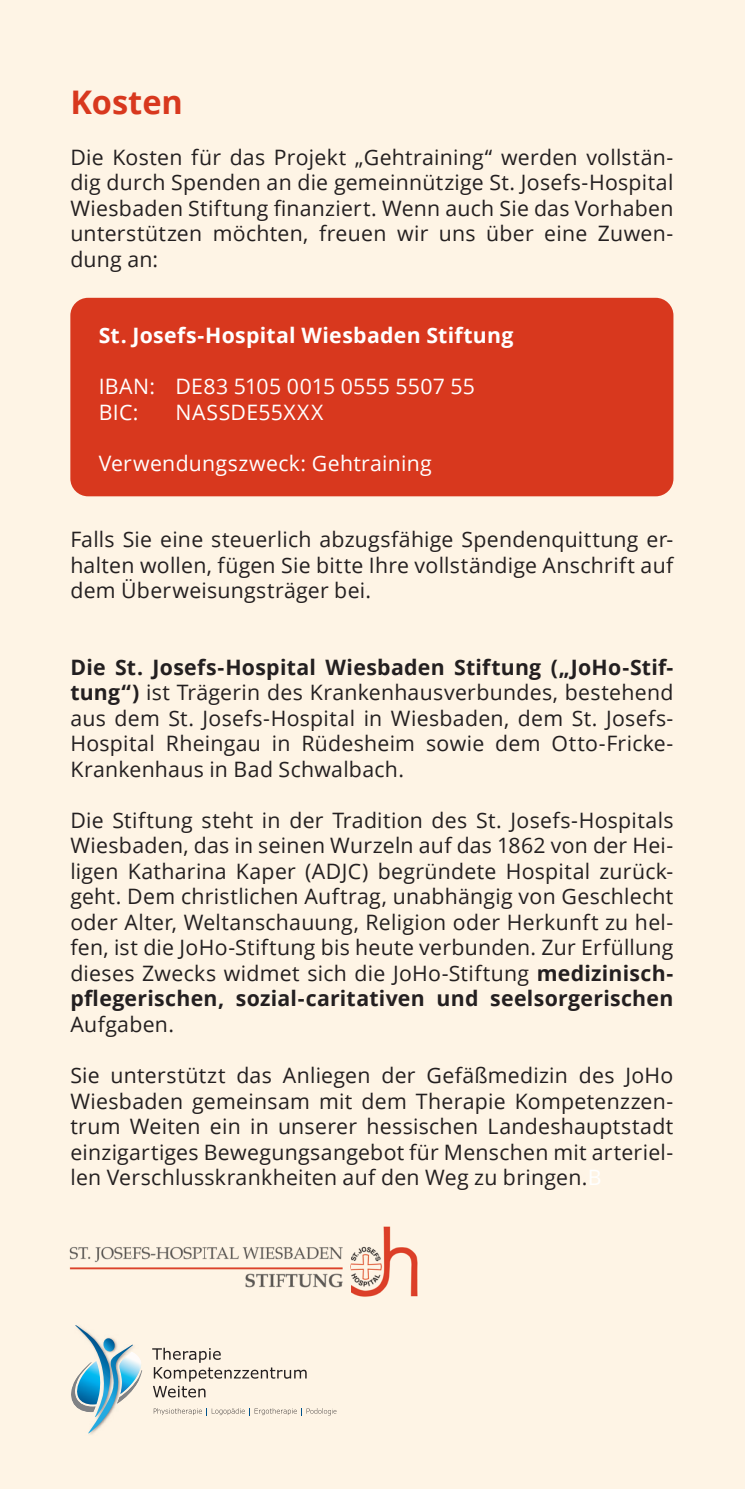
<style>
.page{position:relative;width:745px;height:1489px;background:#fff}
.page>*{position:absolute;margin:0;border:0;box-sizing:border-box;transform-origin:0 0}
.t1{font:700 32.5px "Open Sans";color:#d8381e}
.t2{font:21.25px/25.5px "Open Sans";letter-spacing:.015em;color:#231f20;text-align:justify}
.t3{font:21.25px/25.5px "Open Sans";letter-spacing:.015em;color:#fff}
.t4{font:700 21.25px "Open Sans";letter-spacing:.015em;color:#fff}
.s1{font-weight:700}
.s2{color:#fff}
</style>
<div class="page">
<div style="left:0;top:0;width:744px;height:1488px;background:#fef4e5"></div>
<div style="left:70px;top:298px;width:603px;height:198px;background:#d8381e;border-radius:18px"></div>
<img style="left:69px;top:1226px;width:349px;height:71px">
<svg style="left:152px;top:1347px;width:154px;height:50px"></svg>
<svg style="left:71px;top:1325px;width:71px;height:108px"></svg>
<svg style="left:154px;top:1408px;width:182px;height:7px"></svg>
<h1 class="t1" style="left:70px;top:79px;width:114px">Kosten</h1>
<p class="t2" style="left:70px;top:143px;width:604px">Die Kosten für das Projekt „Gehtraining“ werden vollstän&shy;dig durch Spenden an die gemeinnützige St. Josefs-Hospital Wiesbaden Stiftung finanziert. Wenn auch Sie das Vorhaben unterstützen möchten, freuen wir uns über eine Zuwen&shy;dung an:</p>
<p class="t4" style="left:99px;top:320px;width:416px">St. Josefs-Hospital Wiesbaden Stiftung</p>
<p class="t3" style="left:99px;top:373px;width:377px">IBAN: DE83 5105 0015 0555 5507 55<br>BIC:</p>
<p class="t3" style="left:175px;top:398px;width:149px">NASSDE55XXX</p>
<p class="t3" style="left:99px;top:449px;width:334px">Verwendungszweck: Gehtraining</p>
<p class="t2" style="left:70px;top:526px;width:604px">Falls Sie eine steuerlich abzugsfähige Spendenquittung er&shy;halten wollen, fügen Sie bitte Ihre vollständige Anschrift auf dem Überweisungsträger bei.</p>
<p class="t2" style="left:70px;top:653px;width:604px"><span class="s1">Die St. Josefs-Hospital Wiesbaden Stiftung („JoHo-Stif&shy;tung“)</span> ist Trägerin des Krankenhausverbundes, bestehend aus dem St. Josefs-Hospital in Wiesbaden, dem St. Josefs-Hospital Rheingau in Rüdesheim sowie dem Otto-Fricke-Krankenhaus in Bad Schwalbach.</p>
<p class="t2" style="left:70px;top:806px;width:604px">Die Stiftung steht in der Tradition des St. Josefs-Hospitals Wiesbaden, das in seinen Wurzeln auf das 1862 von der Hei&shy;ligen Katharina Kaper (ADJC) begründete Hospital zurück&shy;geht. Dem christlichen Auftrag, unabhängig von Geschlecht oder Alter, Weltanschauung, Religion oder Herkunft zu hel&shy;fen, ist die JoHo-Stiftung bis heute verbunden. Zur Erfüllung dieses Zwecks widmet sich die JoHo-Stiftung <span class="s1">medizinisch&shy;pflegerischen, sozial-caritativen und seelsorgerischen</span></p>
<p class="t2" style="left:70px;top:1010px;width:105px">Aufgaben.</p>
<p class="t2" style="left:70px;top:1061px;width:604px">Sie unterstützt das Anliegen der Gefäßmedizin des JoHo Wiesbaden gemeinsam mit dem Therapie Kompetenzzen&shy;trum Weiten ein in unserer hessischen Landeshauptstadt einzigartiges Bewegungsangebot für Menschen mit arteriel&shy;len Verschlusskrankheiten auf den Weg zu bringen.<span class="s2">B</span></p>
</div>
